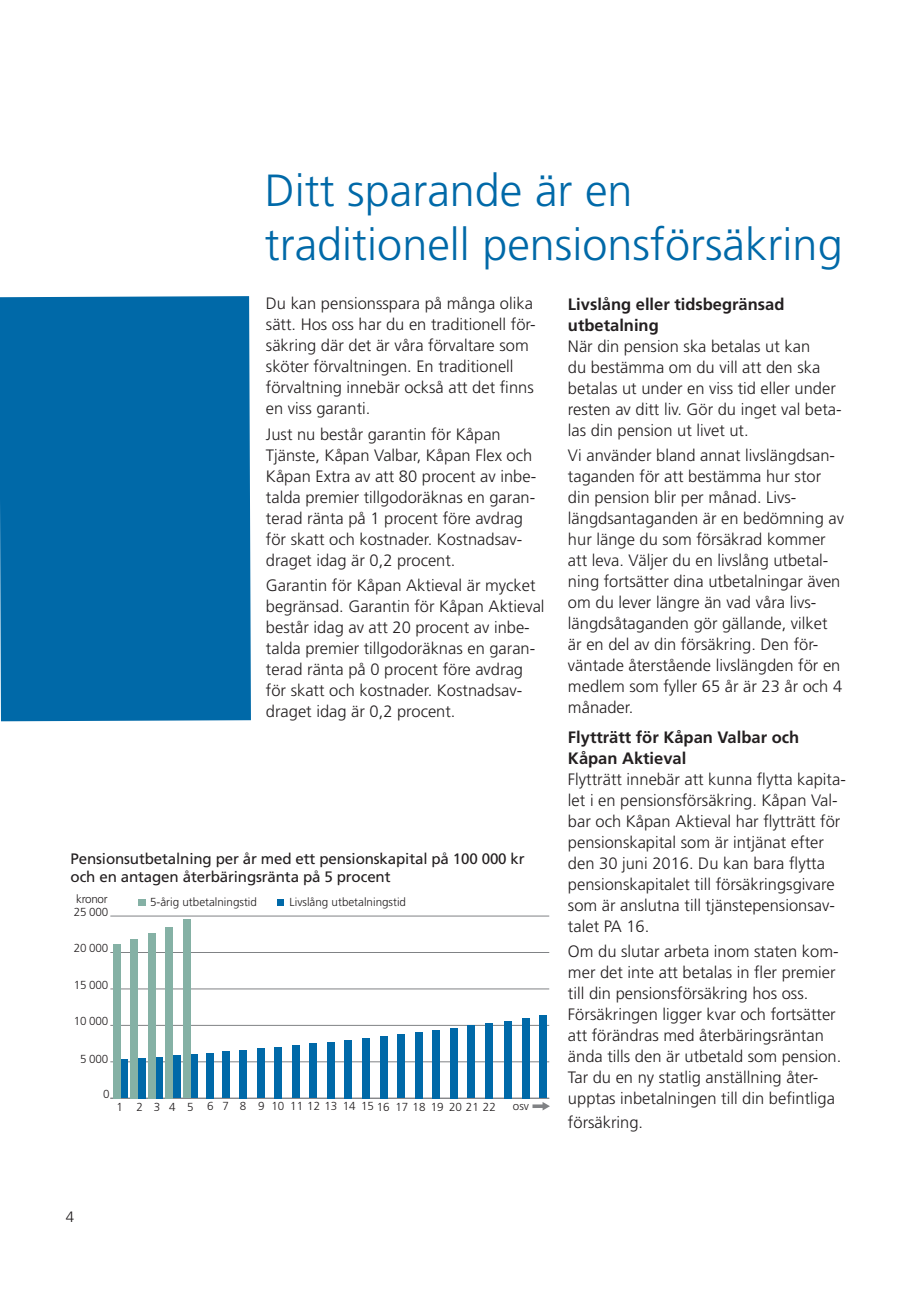
<style>
.page{position:relative;width:919px;height:1289px;background:#fff}
.page>*{position:absolute;margin:0;border:0;box-sizing:border-box;transform-origin:0 0}
.t1{font:300 45px/54px "Frutiger";color:#0069a8}
.t2{font:300 16.5px/21px "Frutiger";color:#231f20}
.t3{font:700 16.5px/21px "Frutiger";color:#231f20}
.t4{font:15.15px/18.1px "Frutiger";letter-spacing:-.01em;color:#231f20}
.t5{font:300 15px "Frutiger";color:#231f20}
.t6{font:300 11.7px "Frutiger";color:#231f20}
</style>
<div class="page">
<hr style="left:110px;top:1097px;width:439px;height:1px;background:#808285">
<hr style="left:110px;top:1061px;width:439px;height:1px;background:#808285">
<hr style="left:110px;top:1024px;width:439px;height:1px;background:#808285">
<hr style="left:110px;top:988px;width:439px;height:1px;background:#808285">
<hr style="left:110px;top:952px;width:439px;height:1px;background:#808285">
<hr style="left:110px;top:915px;width:439px;height:1px;background:#808285">
<div style="left:120px;top:1059px;width:8px;height:39px;background:#0069a8"></div>
<div style="left:138px;top:1058px;width:7px;height:40px;background:#0069a8"></div>
<div style="left:156px;top:1056px;width:7px;height:42px;background:#0069a8"></div>
<div style="left:173px;top:1055px;width:8px;height:43px;background:#0069a8"></div>
<div style="left:191px;top:1054px;width:7px;height:44px;background:#0069a8"></div>
<div style="left:206px;top:1052px;width:7px;height:46px;background:#0069a8"></div>
<div style="left:222px;top:1051px;width:7px;height:47px;background:#0069a8"></div>
<div style="left:239px;top:1050px;width:8px;height:48px;background:#0069a8"></div>
<div style="left:257px;top:1048px;width:7px;height:50px;background:#0069a8"></div>
<div style="left:274px;top:1046px;width:8px;height:52px;background:#0069a8"></div>
<div style="left:292px;top:1045px;width:7px;height:53px;background:#0069a8"></div>
<div style="left:309px;top:1043px;width:8px;height:55px;background:#0069a8"></div>
<div style="left:327px;top:1041px;width:7px;height:57px;background:#0069a8"></div>
<div style="left:344px;top:1040px;width:8px;height:58px;background:#0069a8"></div>
<div style="left:362px;top:1038px;width:8px;height:60px;background:#0069a8"></div>
<div style="left:380px;top:1036px;width:7px;height:62px;background:#0069a8"></div>
<div style="left:397px;top:1034px;width:8px;height:64px;background:#0069a8"></div>
<div style="left:415px;top:1032px;width:7px;height:66px;background:#0069a8"></div>
<div style="left:432px;top:1030px;width:8px;height:68px;background:#0069a8"></div>
<div style="left:450px;top:1027px;width:7px;height:71px;background:#0069a8"></div>
<div style="left:467px;top:1025px;width:8px;height:73px;background:#0069a8"></div>
<div style="left:485px;top:1023px;width:7px;height:75px;background:#0069a8"></div>
<div style="left:504px;top:1020px;width:7px;height:78px;background:#0069a8"></div>
<div style="left:521px;top:1018px;width:8px;height:80px;background:#0069a8"></div>
<div style="left:539px;top:1015px;width:8px;height:83px;background:#0069a8"></div>
<div style="left:113px;top:944px;width:7px;height:154px;background:#85b1a5"></div>
<div style="left:130px;top:938px;width:8px;height:160px;background:#85b1a5"></div>
<div style="left:148px;top:933px;width:7px;height:165px;background:#85b1a5"></div>
<div style="left:165px;top:927px;width:8px;height:171px;background:#85b1a5"></div>
<div style="left:183px;top:919px;width:7px;height:179px;background:#85b1a5"></div>
<div style="left:139px;top:899px;width:7px;height:7px;background:#85b1a5"></div>
<div style="left:277px;top:899px;width:7px;height:7px;background:#0069a8"></div>
<svg style="left:532px;top:1102px;width:18px;height:8px"></svg>
<div style="left:0;top:296px;width:251px;height:425px;background:#0069a8"></div>
<h1 class="t1" style="left:265px;top:164px;width:579px">Ditt sparande är en traditionell pensionsförsäkring</h1>
<p class="t2" style="left:266px;top:293px;width:271px">Du kan pensionsspara på många olika sätt. Hos oss har du en traditionell för&shy;säkring där det är våra förvaltare som sköter förvaltningen. En traditionell förvaltning innebär också att det finns en viss garanti.</p>
<p class="t2" style="left:266px;top:423px;width:272px">Just nu består garantin för Kåpan Tjänste, Kåpan Valbar, Kåpan Flex och Kåpan Extra av att 80 procent av inbe&shy;talda premier tillgodoräknas en garan&shy;terad ränta på 1 procent före avdrag för skatt och kostnader. Kostnadsav&shy;draget idag är 0,2 procent.</p>
<p class="t2" style="left:266px;top:575px;width:280px">Garantin för Kåpan Aktieval är mycket begränsad. Garantin för Kåpan Aktieval består idag av att 20 procent av inbe&shy;talda premier tillgodoräknas en garan&shy;terad ränta på 0 procent före avdrag för skatt och kostnader. Kostnadsav&shy;draget idag är 0,2 procent.</p>
<p class="t4" style="left:71px;top:849px;width:455px">Pensionsutbetalning per år med ett pensionskapital på 100 000 kr och en antagen återbäringsränta på 5 procent</p>
<p class="t6" style="left:76px;top:892px;width:33px">kronor</p>
<p class="t6" style="left:150px;top:895px;width:108px">5-årig utbetalningstid</p>
<p class="t6" style="left:289px;top:895px;width:118px">Livslång utbetalningstid</p>
<p class="t6" style="left:74px;top:905px;width:36px">25 000</p>
<p class="t6" style="left:74px;top:941px;width:36px">20 000</p>
<p class="t6" style="left:74px;top:978px;width:36px">15 000</p>
<p class="t6" style="left:74px;top:1014px;width:36px">10 000</p>
<p class="t6" style="left:80px;top:1052px;width:29px">5 000</p>
<p class="t6" style="left:103px;top:1087px;width:8px">0</p>
<p class="t6" style="left:116px;top:1099px;width:381px">1 2 3 4 5 6 7 8 9 10 11 12 13 14 15 16 17 18 19 20 21 22</p>
<p class="t6" style="left:513px;top:1099px;width:18px">osv</p>
<p class="t3" style="left:568px;top:293px;width:218px">Livslång eller tidsbegränsad utbetalning</p>
<p class="t2" style="left:568px;top:335px;width:275px">När din pension ska betalas ut kan<br>du bestämma om du vill att den ska betalas ut under en viss tid eller under resten av ditt liv. Gör du inget val beta&shy;las din pension ut livet ut.</p>
<p class="t2" style="left:568px;top:445px;width:278px">Vi använder bland annat livslängdsan&shy;taganden för att bestämma hur stor din pension blir per månad. Livs&shy;längdsantaganden är en bedömning av hur länge du som försäkrad kommer att leva. Väljer du en livslång utbetal&shy;ning fortsätter dina utbetalningar även om du lever längre än vad våra livs&shy;längdsåtaganden gör gällande, vilket är en del av din försäkring. Den för&shy;väntade återstående livslängden för en medlem som fyller 65 år är 23 år och 4 månader.</p>
<p class="t3" style="left:568px;top:726px;width:233px">Flytträtt för Kåpan Valbar och<br>Kåpan Aktieval</p>
<p class="t2" style="left:568px;top:768px;width:279px">Flytträtt innebär att kunna flytta kapita&shy;let i en pensionsförsäkring. Kåpan Val&shy;bar och Kåpan Aktieval har flytträtt för pensionskapital som är intjänat efter den 30 juni 2016. Du kan bara flytta pensionskapitalet till försäkringsgivare som är anslutna till tjänstepensionsav&shy;talet PA 16.</p>
<p class="t2" style="left:568px;top:941px;width:275px">Om du slutar arbeta inom staten kom&shy;mer det inte att betalas in fler premier till din pensionsförsäkring hos oss.<br>Försäkringen ligger kvar och fortsätter att förändras med återbäringsräntan ända tills den är utbetald som pension.<br>Tar du en ny statlig anställning åter&shy;upptas inbetalningen till din befintliga</p>
<p class="t2" style="left:568px;top:1112px;width:77px">försäkring.</p>
<p class="t5" style="left:66px;top:1207px;width:10px">4</p>
</div>
